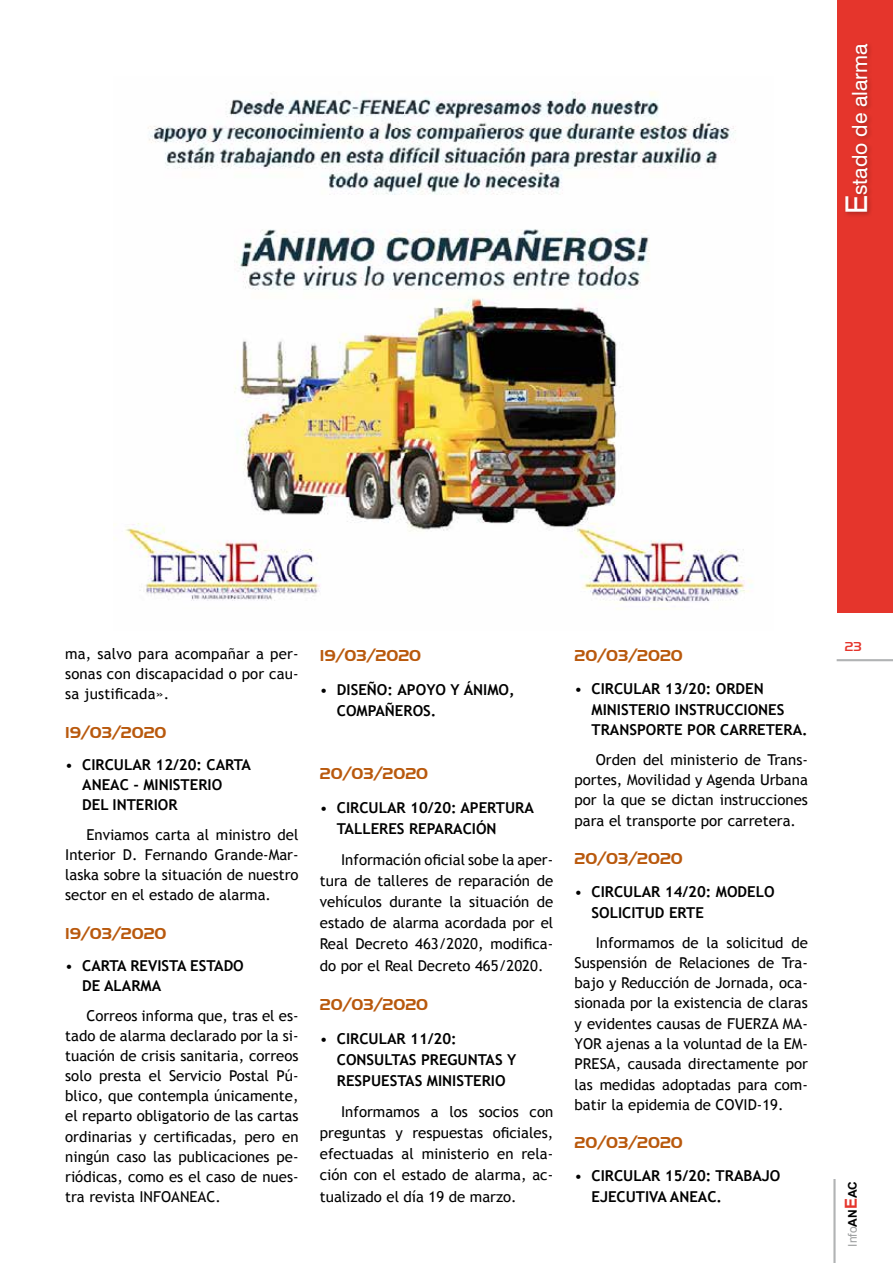
<style>
.page{position:relative;width:893px;height:1263px;background:#fff}
.page>*{position:absolute;margin:0;border:0;box-sizing:border-box;transform-origin:0 0}
.t1{font:21px "Swiss 721 BT";color:#fff}
.t2{font:700 16.5px "Handel Got D";color:#b9590d}
.t3{font:15px/20.1px "Trebuchet MS";color:#000;text-align:justify}
.t4{font:700 15px/21.1px "Trebuchet MS";color:#000}
.t5{font:500 13.5px "Handel Got D";color:#e5352c}
.t6{font:12px "Arial";color:#9c9e9f}
.s1{font-size:30px}
.s2{font-weight:400}
.s3{font-weight:700;color:#000}
.s4{font-weight:700;font-size:16.5px;color:#e5352c}
</style>
<div class="page">
<div style="left:838px;top:0;width:55px;height:613px;background:#e5352c"></div>
<hr style="left:833px;top:1179px;width:3px;height:84px;background:#b1b3b4">
<hr style="left:837px;top:659px;width:56px;height:2px;background:#b1b3b4">
<div style="left:843px;top:41px;width:30px;height:177px;background:#000;opacity:.3"></div>
<img style="left:125px;top:91px;width:627px;height:512px">
<h1 class="t1" style="left:847px;top:214px;width:172px;rotate:-90deg"><span class="s1">E</span>stado de alarma</h1>
<p class="t3" style="left:65px;top:644px;width:235px">ma, salvo para acompañar a per&shy;sonas con discapacidad o por cau&shy;sa justificada».</p>
<p class="t2" style="left:65px;top:723px;width:103px">19/03/2020</p>
<p class="t4" style="left:82px;top:755px;width:170px;line-height:20.1px;text-indent:-17px"><span class="s2">•</span> CIRCULAR 12/20: CARTA<br>ANEAC - MINISTERIO<br>DEL INTERIOR</p>
<p class="t3" style="left:65px;top:825px;width:235px;text-indent:21px">Enviamos carta al ministro del Interior D. Fernando Grande-Mar&shy;laska sobre la situación de nuestro sector en el estado de alarma.</p>
<p class="t2" style="left:65px;top:924px;width:103px">19/03/2020</p>
<p class="t4" style="left:82px;top:956px;width:163px;line-height:20.1px;text-indent:-17px"><span class="s2">•</span> CARTA REVISTA ESTADO<br>DE ALARMA</p>
<p class="t3" style="left:65px;top:1006px;width:235px;text-indent:21px">Correos informa que, tras el es&shy;tado de alarma declarado por la si&shy;tuación de crisis sanitaria, correos solo presta el Servicio Postal Pú&shy;blico, que contempla únicamente, el reparto obligatorio de las cartas ordinarias y certificadas, pero en ningún caso las publicaciones pe&shy;riódicas, como es el caso de nues&shy;tra revista INFOANEAC.</p>
<p class="t2" style="left:320px;top:646px;width:103px">19/03/2020</p>
<p class="t4" style="left:337px;top:679px;width:179px;text-indent:-17px"><span class="s2">•</span> DISEÑO: APOYO Y ÁNIMO,<br>COMPAÑEROS.</p>
<p class="t2" style="left:320px;top:764px;width:110px">20/03/2020</p>
<p class="t4" style="left:337px;top:797px;width:198px;text-indent:-17px"><span class="s2">•</span> CIRCULAR 10/20: APERTURA<br>TALLERES REPARACIÓN</p>
<p class="t3" style="left:320px;top:849px;width:235px;line-height:21.1px;text-indent:21px">Información oficial sobe la aper&shy;tura de talleres de reparación de vehículos durante la situación de estado de alarma acordada por el Real Decreto 463/2020, modifica&shy;do por el Real Decreto 465/2020.</p>
<p class="t2" style="left:320px;top:995px;width:110px">20/03/2020</p>
<p class="t4" style="left:337px;top:1028px;width:181px;text-indent:-17px"><span class="s2">•</span> CIRCULAR 11/20:<br>CONSULTAS PREGUNTAS Y<br>RESPUESTAS MINISTERIO</p>
<p class="t3" style="left:320px;top:1101px;width:235px;line-height:21.1px;text-indent:21px">Informamos a los socios con preguntas y respuestas oficiales, efectuadas al ministerio en rela&shy;ción con el estado de alarma, ac&shy;tualizado el día 19 de marzo.</p>
<p class="t2" style="left:574px;top:646px;width:110px">20/03/2020</p>
<p class="t4" style="left:591px;top:679px;width:218px;line-height:20.2px;text-indent:-17px"><span class="s2">•</span> CIRCULAR 13/20: ORDEN<br>MINISTERIO INSTRUCCIONES<br>TRANSPORTE POR CARRETERA.</p>
<p class="t3" style="left:574px;top:750px;width:235px;text-indent:21px">Orden del ministerio de Trans&shy;portes, Movilidad y Agenda Urbana por la que se dictan instrucciones para el transporte por carretera.</p>
<p class="t2" style="left:574px;top:849px;width:110px">20/03/2020</p>
<p class="t4" style="left:591px;top:882px;width:185px;line-height:20.2px;text-indent:-17px"><span class="s2">•</span> CIRCULAR 14/20: MODELO<br>SOLICITUD ERTE</p>
<p class="t3" style="left:574px;top:932px;width:235px;text-indent:21px">Informamos de la solicitud de Suspensión de Relaciones de Tra&shy;bajo y Reducción de Jornada, oca&shy;sionada por la existencia de claras y evidentes causas de FUERZA MA-YOR ajenas a la voluntad de la EM-PRESA, causada directamente por las medidas adoptadas para com&shy;batir la epidemia de COVID-19.</p>
<p class="t2" style="left:574px;top:1133px;width:110px">20/03/2020</p>
<p class="t4" style="left:591px;top:1166px;width:190px;line-height:20.2px;text-indent:-17px"><span class="s2">•</span> CIRCULAR 15/20: TRABAJO<br>EJECUTIVA ANEAC.</p>
<p class="t5" style="left:845px;top:638px;width:18px">23</p>
<p class="t6" style="left:845px;top:1247px;width:67px;rotate:-90deg">Info<span class="s3">an</span><span class="s4">e</span><span class="s3">ac</span></p>
</div>
